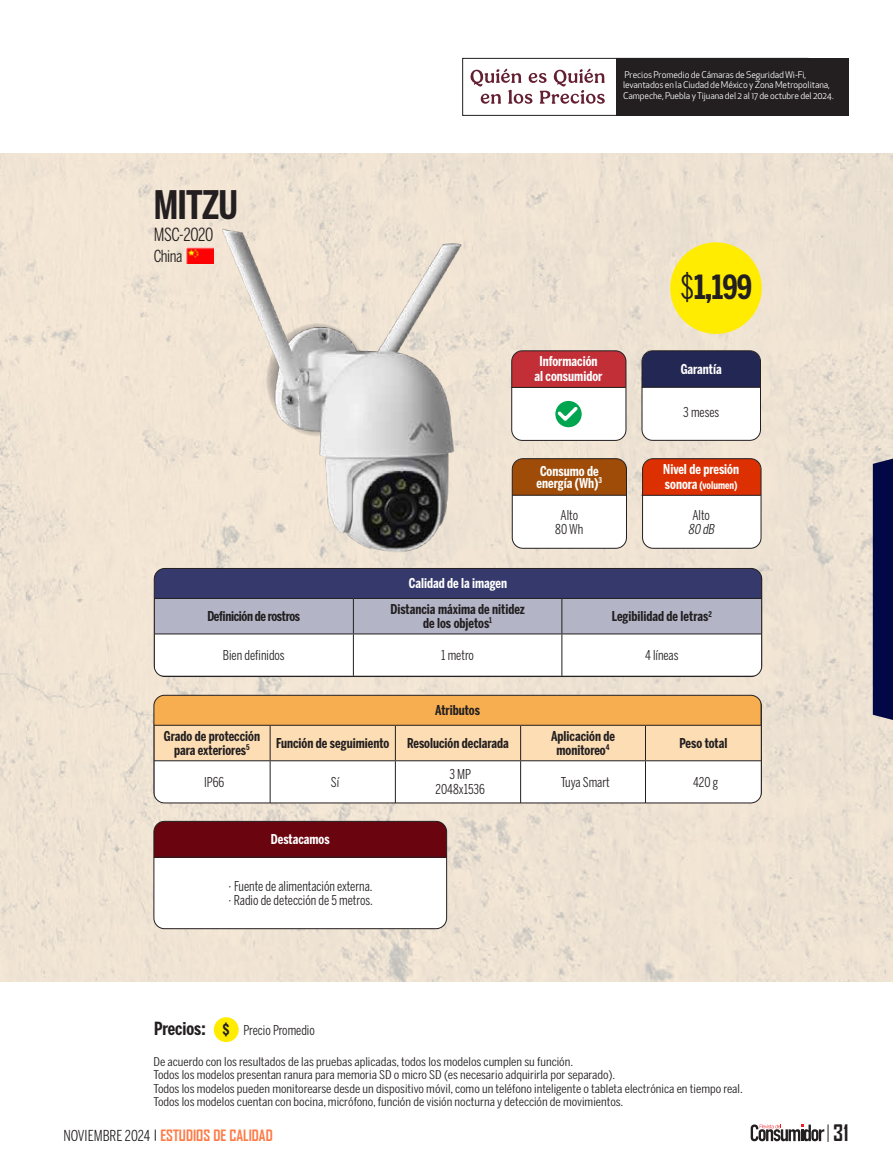
<style>
.page{position:relative;width:893px;height:1170px;background:#fff}
.page>*{position:absolute;margin:0;border:0;box-sizing:border-box;transform-origin:0 0}
.t1{font:700 39px "Benton Sans Comp";letter-spacing:-.02em;color:#231f20}
.t2{font:700 33px "Benton Sans Comp";color:#231f20}
.t3{font:700 21.75px "Agency FB";color:#231f20}
.t4{font:18px "Benton Sans Comp";letter-spacing:-.02em;color:#231f20}
.t5{font:16.5px "Benton Sans Comp";letter-spacing:-.025em;color:#231f20}
.t6{font:700 15px "Agency FB";color:#fe7b47}
.t7{font:700 13.5px/13.5px "Benton Sans Comp";color:#231f20;text-align:center}
.t8{font:13.5px/13.5px "Benton Sans Comp";color:#231f20;text-align:center}
.t9{font:700 13.5px/15px "Benton Sans Comp";color:#fff;text-align:center}
.t10{font:700 13.5px "Benton Sans Comp";letter-spacing:-.025em;color:#231f20}
.t11{font:italic 13.5px "Benton Sans Comp";color:#231f20}
.t12{font:12px/13.5px "Benton Sans Comp";color:#231f20;scale:1.15 1}
.t13{font:700 10.5px "Benton Sans Comp";color:#fff}
.t14{font:9px/10.4px "Apex New";letter-spacing:-.01em;color:#fff}
.s1{font-weight:400}
.s2{font-size:13.5px}
.s3{font-weight:700;font-size:18px}
.s4{font-weight:700;font-size:15.15px}
.s5{font-family:"Benton Sans Comp";font-weight:400;color:#231f20}
</style>
<div class="page">
<svg style="left:751px;top:1124px;width:78px;height:17px"></svg>
<img style="left:0;top:153px;width:893px;height:828px">
<div style="left:462px;top:58px;width:346px;height:58px;border:1px solid #231f20"></div>
<div style="left:616px;top:58px;width:232px;height:58px;background:#231f20"></div>
<img style="left:187px;top:247px;width:26px;height:16px">
<div style="left:154px;top:695px;width:607px;height:107px;background:#fff;border-radius:11px"></div>
<svg style="left:154px;top:695px;width:608px;height:65px;background:#f6c586"></svg>
<hr style="left:154px;top:724px;width:116px;height:1px;background:#231f20">
<hr style="left:270px;top:724px;width:125px;height:1px;background:#231f20">
<hr style="left:270px;top:725px;width:1px;height:35px;background:#231f20">
<hr style="left:395px;top:724px;width:126px;height:1px;background:#231f20">
<hr style="left:395px;top:725px;width:1px;height:35px;background:#231f20">
<hr style="left:521px;top:724px;width:124px;height:1px;background:#231f20">
<hr style="left:520px;top:725px;width:1px;height:35px;background:#231f20">
<hr style="left:645px;top:724px;width:116px;height:1px;background:#231f20">
<hr style="left:645px;top:725px;width:1px;height:35px;background:#231f20">
<hr style="left:154px;top:760px;width:116px;height:1px;background:#231f20">
<hr style="left:154px;top:761px;width:1px;height:41px;background:#231f20">
<hr style="left:270px;top:760px;width:125px;height:1px;background:#231f20">
<hr style="left:270px;top:761px;width:1px;height:41px;background:#231f20">
<hr style="left:395px;top:760px;width:126px;height:1px;background:#231f20">
<hr style="left:395px;top:761px;width:1px;height:41px;background:#231f20">
<hr style="left:521px;top:760px;width:124px;height:1px;background:#231f20">
<hr style="left:520px;top:761px;width:1px;height:41px;background:#231f20">
<hr style="left:645px;top:760px;width:116px;height:1px;background:#231f20">
<hr style="left:645px;top:761px;width:1px;height:41px;background:#231f20">
<hr style="left:761px;top:761px;width:1px;height:41px;background:#231f20">
<div style="left:154px;top:695px;width:608px;height:108px;border:1px solid #231f20;border-radius:11px"></div>
<div style="left:154px;top:568px;width:608px;height:108px;background:#fff;border-radius:11px"></div>
<div style="left:154px;top:568px;width:608px;height:30px;background:#35396b"></div>
<div style="left:156px;top:599px;width:604px;height:34px;background:#b3b5c7"></div>
<hr style="left:761px;top:568px;width:1px;height:30px;background:#231f20">
<hr style="left:154px;top:598px;width:199px;height:1px;background:#231f20">
<hr style="left:353px;top:598px;width:209px;height:1px;background:#231f20">
<hr style="left:353px;top:598px;width:1px;height:35px;background:#231f20">
<hr style="left:562px;top:598px;width:200px;height:1px;background:#231f20">
<hr style="left:561px;top:598px;width:1px;height:35px;background:#231f20">
<hr style="left:154px;top:633px;width:199px;height:1px;background:#231f20">
<hr style="left:154px;top:634px;width:1px;height:41px;background:#231f20">
<hr style="left:353px;top:633px;width:209px;height:1px;background:#231f20">
<hr style="left:353px;top:634px;width:1px;height:41px;background:#231f20">
<hr style="left:562px;top:633px;width:200px;height:1px;background:#231f20">
<hr style="left:561px;top:634px;width:1px;height:41px;background:#231f20">
<hr style="left:761px;top:634px;width:1px;height:41px;background:#231f20">
<hr style="left:154px;top:675px;width:199px;height:1px;background:#231f20">
<hr style="left:562px;top:675px;width:200px;height:1px;background:#231f20">
<div style="left:154px;top:568px;width:608px;height:109px;border:1px solid #231f20;border-radius:11px"></div>
<div style="left:670px;top:242px;width:92px;height:92px;background:#ffec00;border-radius:50%"></div>
<div style="left:512px;top:351px;width:114px;height:89px;background:#fff;border-radius:11px"></div>
<div style="left:512px;top:351px;width:114px;height:36px;background:#c22f37"></div>
<div style="left:511px;top:350px;width:115px;height:91px;border:1px solid #231f20;border-radius:11px"></div>
<div style="left:512px;top:458px;width:114px;height:90px;background:#fff;border-radius:11px"></div>
<div style="left:512px;top:458px;width:114px;height:37px;background:#9f4c08"></div>
<div style="left:512px;top:458px;width:115px;height:90px;border:1px solid #231f20;border-radius:11px"></div>
<hr style="left:511px;top:387px;width:115px;height:1px;background:#231f20">
<svg style="left:555px;top:401px;width:27px;height:26px"></svg>
<hr style="left:512px;top:495px;width:115px;height:1px;background:#231f20">
<div style="left:642px;top:351px;width:118px;height:89px;background:#fff;border-radius:11px"></div>
<div style="left:642px;top:351px;width:118px;height:36px;background:#222753"></div>
<div style="left:642px;top:350px;width:119px;height:90px;border:1px solid #231f20;border-radius:11px"></div>
<div style="left:643px;top:458px;width:118px;height:90px;background:#fff;border-radius:11px"></div>
<div style="left:643px;top:458px;width:118px;height:37px;background:#dc3002"></div>
<div style="left:642px;top:458px;width:119px;height:90px;border:1px solid #231f20;border-radius:11px"></div>
<hr style="left:642px;top:387px;width:119px;height:1px;background:#231f20">
<hr style="left:642px;top:495px;width:119px;height:1px;background:#231f20">
<div style="left:154px;top:821px;width:293px;height:107px;background:#fff;border-radius:11px"></div>
<div style="left:154px;top:821px;width:293px;height:36px;background:#6a040f"></div>
<hr style="left:154px;top:856px;width:293px;height:1px;background:#231f20">
<div style="left:154px;top:821px;width:293px;height:108px;border:1px solid #231f20;border-radius:11px"></div>
<img style="left:221px;top:225px;width:263px;height:340px">
<div style="left:214px;top:1017px;width:25px;height:24px;background:#ffec00;border-radius:50%"></div>
<svg style="left:470px;top:69px;width:135px;height:35px"></svg>
<div style="left:873px;top:458px;width:20px;height:262px;background:#020746"></div>
<h1 class="t1" style="left:154px;top:183px;width:86px">MITZU</h1>
<h3 class="t4" style="left:154px;top:223px;width:61px">MSC-2020</h3>
<h3 class="t5" style="left:154px;top:246px;width:30px">China</h3>
<p class="t14" style="left:623px;top:70px;width:212px">Precios Promedio de Cámaras de Seguridad Wi-Fi, levantados en la Ciudad de México y Zona Metropolitana,<br>Campeche, Puebla y Tijuana del 2 al 17 de octubre del 2024.</p>
<p class="t9" style="left:535px;top:354px;width:69px">Información al consumidor</p>
<p class="t9" style="left:409px;top:575px;width:100px">Calidad de la imagen</p>
<p class="t9" style="left:537px;top:465px;width:67px;line-height:12px;text-align:left">Consumo de energía (Wh)<sup>3</sup></p>
<p class="t8" style="left:555px;top:508px;width:30px">Alto<br>80 Wh</p>
<h2 class="t2" style="left:680px;top:268px;width:74px"><span class="s1">$</span>1,199</h2>
<p class="t9" style="left:681px;top:361px;width:43px">Garantía</p>
<p class="t8" style="left:683px;top:405px;width:38px">3 meses</p>
<p class="t9" style="left:663px;top:462px;width:77px">Nivel de presión</p>
<p class="t13" style="left:665px;top:479px;width:74px"><span class="s2">sonora</span> (volumen)</p>
<p class="t8" style="left:692px;top:508px;width:19px">Alto</p>
<p class="t11" style="left:688px;top:521px;width:30px">80 dB</p>
<p class="t10" style="left:207px;top:608px;width:94px">Definición de rostros</p>
<p class="t7" style="left:390px;top:602px;width:136px">Distancia máxima de nitidez de los objetos<sup>1</sup></p>
<p class="t7" style="left:612px;top:609px;width:102px">Legibilidad de letras<sup>2</sup></p>
<p class="t8" style="left:223px;top:648px;width:63px">Bien definidos</p>
<p class="t8" style="left:441px;top:648px;width:34px">1 metro</p>
<p class="t8" style="left:645px;top:648px;width:35px">4 líneas</p>
<p class="t7" style="left:435px;top:703px;width:46px">Atributos</p>
<p class="t7" style="left:164px;top:729px;width:98px">Grado de protección para exteriores<sup>5</sup></p>
<p class="t7" style="left:276px;top:736px;width:114px">Función de seguimiento</p>
<p class="t7" style="left:407px;top:736px;width:103px">Resolución declarada</p>
<p class="t7" style="left:551px;top:729px;width:65px">Aplicación de monitoreo<sup>4</sup></p>
<p class="t7" style="left:679px;top:736px;width:49px">Peso total</p>
<p class="t8" style="left:204px;top:775px;width:22px">IP66</p>
<p class="t8" style="left:331px;top:775px;width:10px">Sí</p>
<p class="t8" style="left:436px;top:766px;width:51px;line-height:15px">3 MP<br>2048x1536</p>
<p class="t8" style="left:561px;top:775px;width:51px">Tuya Smart</p>
<p class="t8" style="left:693px;top:775px;width:27px">420 g</p>
<p class="t9" style="left:271px;top:831px;width:60px">Destacamos</p>
<p class="t8" style="left:228px;top:879px;width:146px;text-align:left">· Fuente de alimentación externa. · Radio de detección de 5 metros.</p>
<p class="t8" style="left:154px;top:1022px;width:162px"><span class="s3">Precios:</span> <span class="s4">$</span> Precio Promedio</p>
<p class="t12" style="left:154px;top:1054px;width:514px">De acuerdo con los resultados de las pruebas aplicadas, todos los modelos cumplen su función.<br>Todos los modelos presentan ranura para memoria SD o micro SD (es necesario adquirirla por separado).<br>Todos los modelos pueden monitorearse desde un dispositivo móvil, como un teléfono inteligente o tableta electrónica en tiempo real.<br>Todos los modelos cuentan con bocina, micrófono, función de visión nocturna y detección de movimientos.</p>
<p class="t6" style="left:63px;top:1125px;width:211px"><span class="s5">NOVIEMBRE 2024</span> ESTUDIOS DE CALIDAD</p>
<h3 class="t3" style="left:833px;top:1119px;width:17px">31</h3>
</div>
